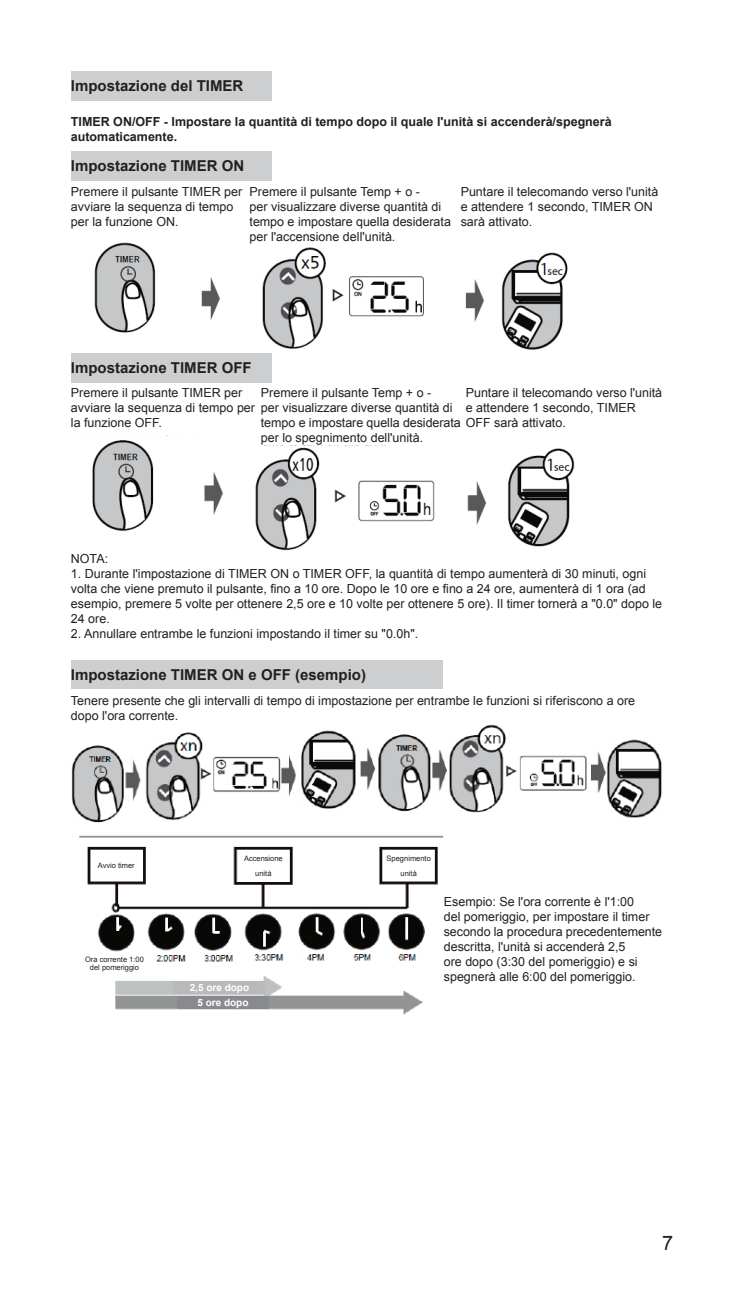
<style>
.page{position:relative;width:733px;height:1304px;background:#fff}
.page>*{position:absolute;margin:0;border:0;box-sizing:border-box;transform-origin:0 0}
.t1{font:20px "Arial";color:#231f20}
.t2{font:700 15px "Arial";color:#231f20}
.t3{font:12.5px/15px "Arial";color:#231f20}
.t4{font:700 12.5px/15px "Arial";color:#231f20}
.t5{font:700 10px "Arial";color:#fff}
.t6{font:7.5px/15px "Arial";color:#231f20;text-align:center}
</style>
<div class="page">
<div style="left:71px;top:71px;width:200px;height:30px;background:#cdced0"></div>
<div style="left:71px;top:151px;width:200px;height:30px;background:#cdced0"></div>
<img style="left:94px;top:242px;width:474px;height:108px">
<div style="left:71px;top:353px;width:200px;height:30px;background:#cdced0"></div>
<img style="left:92px;top:435px;width:483px;height:116px">
<div style="left:71px;top:660px;width:371px;height:29px;background:#cdced0"></div>
<img style="left:72px;top:724px;width:590px;height:291px">
<div style="left:249px;top:185px;width:202px;height:61px;background:#fff"></div>
<div style="left:460px;top:185px;width:202px;height:61px;background:#fff"></div>
<div style="left:261px;top:386px;width:200px;height:59px;background:#fff"></div>
<div style="left:466px;top:386px;width:196px;height:57px;background:#fff"></div>
<div style="left:444px;top:895px;width:218px;height:110px;background:#fff"></div>
<div style="left:92px;top:852px;width:49px;height:27px;background:#fff"></div>
<div style="left:239px;top:853px;width:49px;height:26px;background:#fff"></div>
<div style="left:384px;top:852px;width:49px;height:27px;background:#fff"></div>
<div style="left:85px;top:953px;width:59px;height:21px;background:#fff"></div>
<div style="left:174px;top:982px;width:91px;height:12px;background:#b9b9bb"></div>
<div style="left:177px;top:996px;width:92px;height:12px;background:#888a8f"></div>
<p class="t2" style="left:71px;top:76px;width:174px">Impostazione del TIMER</p>
<p class="t4" style="left:71px;top:115px;width:542px">TIMER ON/OFF - Impostare la quantità di tempo dopo il quale l'unità si accenderà/spegnerà automaticamente.</p>
<p class="t2" style="left:71px;top:156px;width:175px">Impostazione TIMER ON</p>
<p class="t3" style="left:71px;top:184px;width:173px">Premere il pulsante TIMER per avviare la sequenza di tempo per la funzione ON.</p>
<p class="t3" style="left:249px;top:184px;width:203px">Premere il pulsante Temp + o -<br>per visualizzare diverse quantità di tempo e impostare quella desiderata per l'accensione dell'unità.</p>
<p class="t3" style="left:460px;top:184px;width:199px">Puntare il telecomando verso l'unità e attendere 1 secondo, TIMER ON sarà attivato.</p>
<p class="t2" style="left:71px;top:358px;width:182px">Impostazione TIMER OFF</p>
<p class="t3" style="left:466px;top:385px;width:198px">Puntare il telecomando verso l'unità e attendere 1 secondo, TIMER</p>
<p class="t3" style="left:71px;top:385px;width:186px">Premere il pulsante TIMER per avviare la sequenza di tempo per la funzione OFF.</p>
<p class="t3" style="left:261px;top:385px;width:306px">Premere il pulsante Temp + o -<br>per visualizzare diverse quantità di<br>tempo e impostare quella desiderata OFF sarà attivato. per lo spegnimento dell'unità.</p>
<p class="t3" style="left:71px;top:551px;width:39px">NOTA:</p>
<p class="t3" style="left:71px;top:566px;width:593px">1. Durante l'impostazione di TIMER ON o TIMER OFF, la quantità di tempo aumenterà di 30 minuti, ogni volta che viene premuto il pulsante, fino a 10 ore. Dopo le 10 ore e fino a 24 ore, aumenterà di 1 ora (ad esempio, premere 5 volte per ottenere 2,5 ore e 10 volte per ottenere 5 ore). Il timer tornerà a "0.0" dopo le 24 ore.</p>
<p class="t3" style="left:71px;top:626px;width:349px">2. Annullare entrambe le funzioni impostando il timer su "0.0h".</p>
<p class="t2" style="left:71px;top:665px;width:297px">Impostazione TIMER ON e OFF (esempio)</p>
<p class="t3" style="left:71px;top:693px;width:566px">Tenere presente che gli intervalli di tempo di impostazione per entrambe le funzioni si riferiscono a ore dopo l'ora corrente.</p>
<p class="t6" style="left:98px;top:858px;width:38px">Avvio timer</p>
<p class="t6" style="left:244px;top:851px;width:40px">Accensione unità</p>
<p class="t6" style="left:386px;top:851px;width:46px">Spegnimento unità</p>
<p class="t6" style="left:85px;top:956px;width:60px;line-height:7.5px">Ora corrente 1:00 del pomeriggio</p>
<p class="t5" style="left:190px;top:981px;width:61px">2,5 ore dopo</p>
<p class="t5" style="left:197px;top:996px;width:53px">5 ore dopo</p>
<p class="t3" style="left:444px;top:894px;width:220px">Esempio: Se l'ora corrente è l'1:00<br>del pomeriggio, per impostare il timer secondo la procedura precedentemente descritta, l'unità si accenderà 2,5<br>ore dopo (3:30 del pomeriggio) e si spegnerà alle 6:00 del pomeriggio.</p>
<h1 class="t1" style="left:662px;top:1230px;width:13px">7</h1>
</div>
